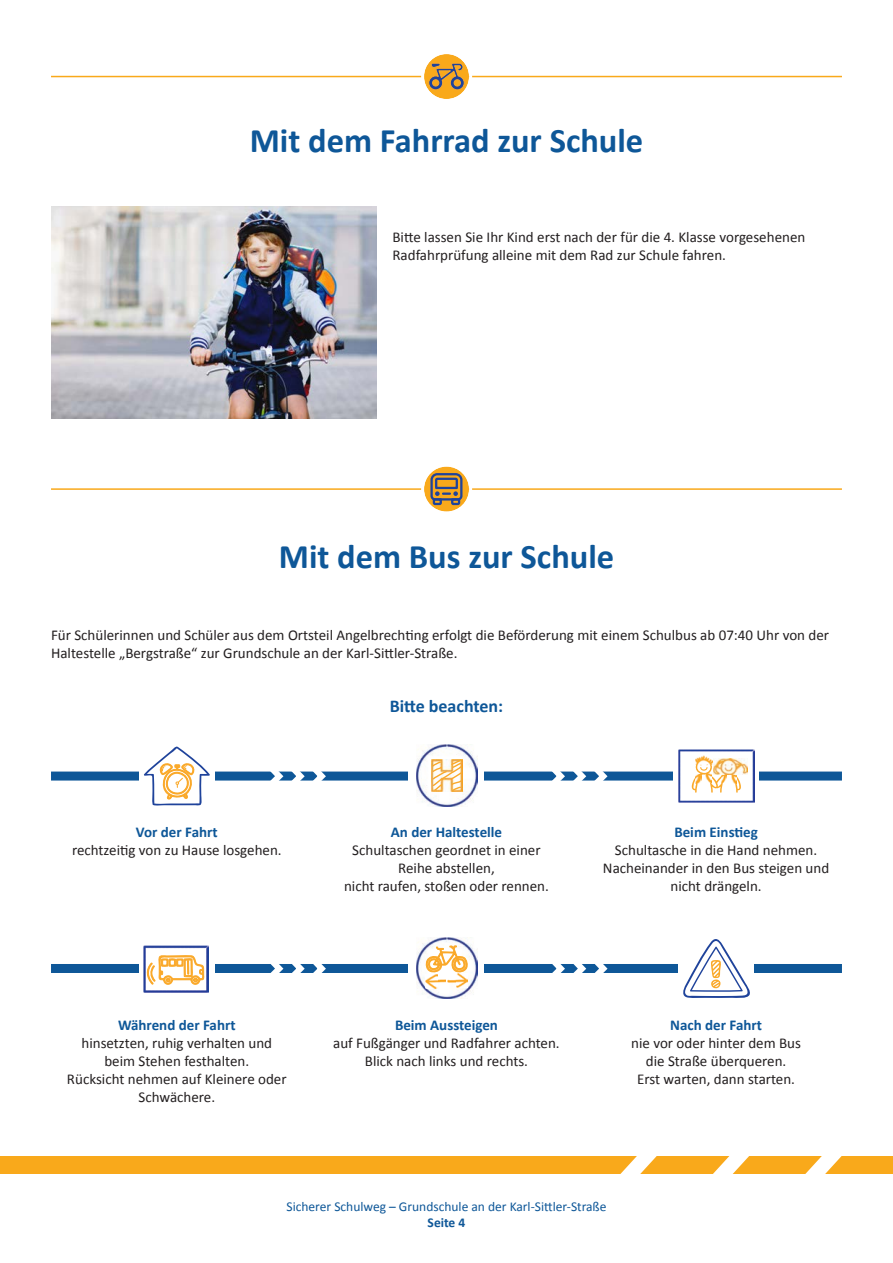
<style>
.page{position:relative;width:893px;height:1263px;background:#fff}
.page>*{position:absolute;margin:0;border:0;box-sizing:border-box;transform-origin:0 0}
.t1{font:700 34.5px "Calibri";color:#0e5798}
.t2{font:700 18px "Calibri";color:#0e5798}
.t3{font:15px/18px "Calibri";color:#231f20}
.t4{font:700 15px "Calibri";color:#0e5798}
.t5{font:13.5px "Calibri";color:#0e5798}
.t6{font:700 13.5px "Calibri";color:#0e5798}
</style>
<div class="page">
<div style="left:51px;top:771px;width:791px;height:9px;background:#0e5798"></div>
<div style="left:139px;top:742px;width:76px;height:68px;background:#fff"></div>
<svg style="left:144px;top:746px;width:66px;height:59px"></svg>
<div style="left:409px;top:742px;width:75px;height:68px;background:#fff"></div>
<img style="left:416px;top:745px;width:61px;height:61px">
<img style="left:431px;top:760px;width:1px;height:32px">
<svg style="left:432px;top:759px;width:31px;height:33px"></svg>
<div style="left:674px;top:742px;width:85px;height:68px;background:#fff"></div>
<img style="left:678px;top:749px;width:76px;height:54px">
<svg style="left:692px;top:758px;width:49px;height:35px"></svg>
<img style="left:695px;top:755px;width:18px;height:9px">
<img style="left:713px;top:758px;width:35px;height:16px">
<div style="left:51px;top:964px;width:791px;height:9px;background:#0e5798"></div>
<div style="left:139px;top:934px;width:76px;height:68px;background:#fff"></div>
<img style="left:143px;top:945px;width:66px;height:47px">
<svg style="left:145px;top:955px;width:59px;height:38px"></svg>
<div style="left:409px;top:934px;width:75px;height:68px;background:#fff"></div>
<img style="left:416px;top:937px;width:61px;height:61px">
<svg style="left:425px;top:945px;width:43px;height:28px"></svg>
<img style="left:447px;top:979px;width:9px;height:3px">
<svg style="left:437px;top:980px;width:8px;height:2px"></svg>
<img style="left:456px;top:973px;width:12px;height:15px">
<img style="left:426px;top:974px;width:11px;height:14px">
<div style="left:678px;top:934px;width:76px;height:68px;background:#fff"></div>
<svg style="left:683px;top:939px;width:67px;height:59px"></svg>
<hr style="left:51px;top:488px;width:791px;height:2px;background:#f9a91b">
<svg style="left:421px;top:466px;width:51px;height:46px"></svg>
<hr style="left:51px;top:76px;width:791px;height:1px;background:#f9a91b">
<svg style="left:421px;top:54px;width:51px;height:45px"></svg>
<svg style="left:264px;top:771px;width:66px;height:10px"></svg>
<svg style="left:545px;top:771px;width:67px;height:10px"></svg>
<svg style="left:270px;top:964px;width:56px;height:9px"></svg>
<svg style="left:552px;top:964px;width:56px;height:9px"></svg>
<div style="left:0;top:1157px;width:893px;height:17px;background:#f9a91b"></div>
<svg style="left:620px;top:1157px;width:36px;height:17px"></svg>
<svg style="left:713px;top:1157px;width:35px;height:17px"></svg>
<svg style="left:805px;top:1157px;width:36px;height:17px"></svg>
<img style="left:51px;top:207px;width:325px;height:212px">
<p class="t1" style="left:250px;top:126px;width:395px">Mit dem Fahrrad zur Schule</p>
<p class="t3" style="left:392px;top:229px;width:414px">Bitte lassen Sie Ihr Kind erst nach der für die 4. Klasse vorgesehenen<br>Radfahrprüfung alleine mit dem Rad zur Schule fahren.</p>
<p class="t1" style="left:279px;top:542px;width:337px">Mit dem Bus zur Schule</p>
<p class="t3" style="left:51px;top:627px;width:779px">Für Schülerinnen und Schüler aus dem Ortsteil Angelbrechting erfolgt die Beförderung mit einem Schulbus ab 07:40 Uhr von der<br>Haltestelle „Bergstraße“ zur Grundschule an der Karl‐Sittler‐Straße.</p>
<p class="t2" style="left:390px;top:699px;width:115px">Bitte beachten:</p>
<p class="t4" style="left:136px;top:826px;width:83px">Vor der Fahrt</p>
<p class="t3" style="left:72px;top:842px;width:211px">rechtzeitig von zu Hause losgehen.</p>
<p class="t4" style="left:391px;top:826px;width:113px">An der Haltestelle</p>
<p class="t3" style="left:352px;top:842px;width:190px">Schultaschen geordnet in einer</p>
<p class="t3" style="left:398px;top:860px;width:98px">Reihe abstellen,</p>
<p class="t3" style="left:344px;top:878px;width:206px">nicht raufen, stoßen oder rennen.</p>
<p class="t4" style="left:674px;top:826px;width:85px">Beim Einstieg</p>
<p class="t3" style="left:615px;top:842px;width:204px">Schultasche in die Hand nehmen.</p>
<p class="t3" style="left:603px;top:860px;width:228px;text-align:center">Nacheinander in den Bus steigen und nicht drängeln.</p>
<p class="t4" style="left:118px;top:1018px;width:119px">Während der Fahrt</p>
<p class="t3" style="left:81px;top:1035px;width:192px">hinsetzten, ruhig verhalten und</p>
<p class="t3" style="left:104px;top:1053px;width:146px">beim Stehen festhalten.</p>
<p class="t3" style="left:67px;top:1071px;width:221px;text-align:center">Rücksicht nehmen auf Kleinere oder<br>Schwächere.</p>
<p class="t4" style="left:395px;top:1018px;width:104px">Beim Aussteigen</p>
<p class="t3" style="left:333px;top:1035px;width:228px">auf Fußgänger und Radfahrer achten.</p>
<p class="t3" style="left:365px;top:1053px;width:165px">Blick nach links und rechts.</p>
<p class="t4" style="left:670px;top:1018px;width:93px">Nach der Fahrt</p>
<p class="t3" style="left:631px;top:1035px;width:171px">nie vor oder hinter dem Bus</p>
<p class="t3" style="left:646px;top:1053px;width:142px">die Straße überqueren.</p>
<p class="t3" style="left:637px;top:1071px;width:159px">Erst warten, dann starten.</p>
<p class="t5" style="left:286px;top:1200px;width:321px">Sicherer Schulweg – Grundschule an der Karl‐Sittler‐Straße</p>
<p class="t6" style="left:428px;top:1217px;width:39px">Seite 4</p>
</div>
